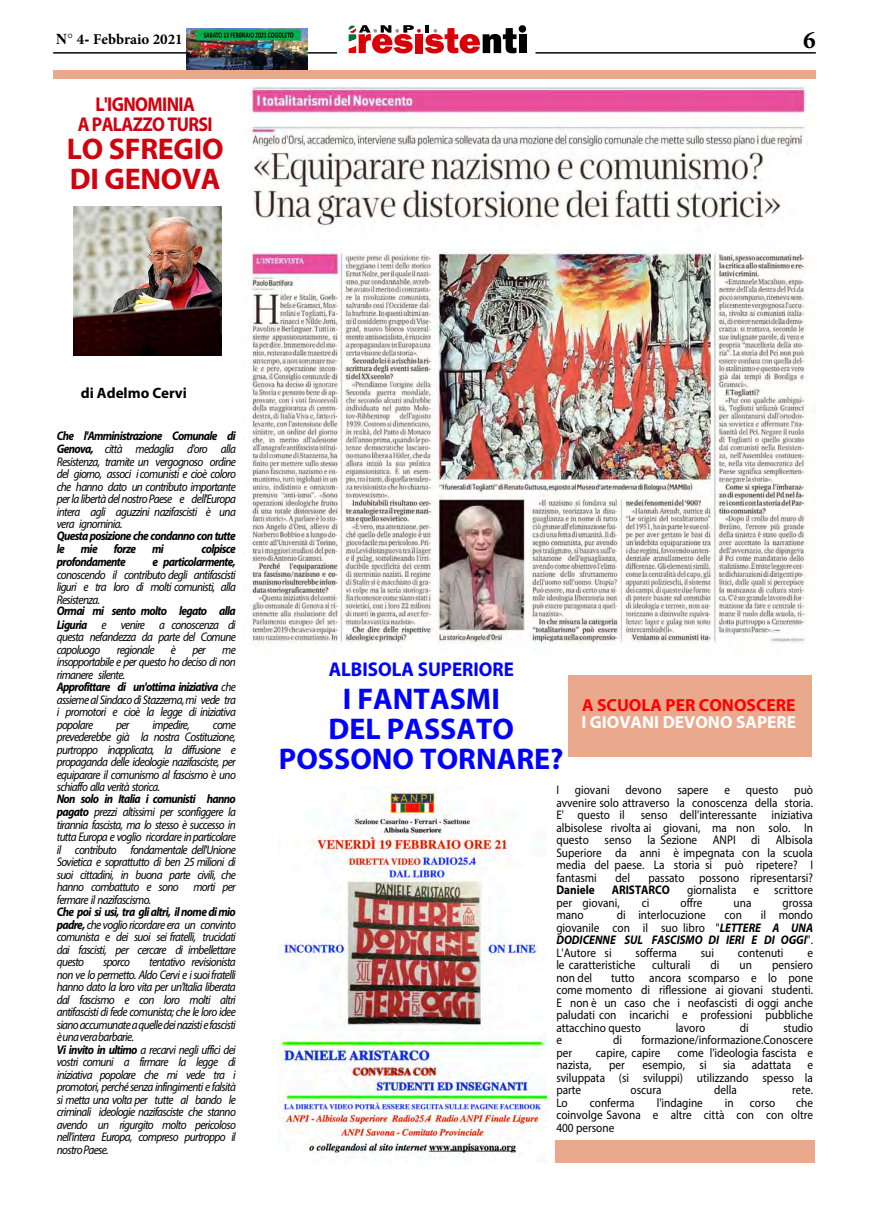
<style>
.page{position:relative;width:869px;height:1223px;background:#fff}
.page>*{position:absolute;margin:0;border:0;box-sizing:border-box;transform-origin:0 0}
.t1{font:700 30px/30px "Myriad Pro";color:#00f;text-align:center}
.t2{font:700 30px/30px "Myriad Pro";letter-spacing:-.01em;color:#d1010e}
.t3{font:700 25px "Minion Pro";color:#000}
.t4{font:700 20px/20px "Myriad Pro";letter-spacing:-.035em;color:#d1010e;text-align:center;scale:.9 1}
.t5{font:700 20px "Myriad Pro";color:#00f;scale:.95 1}
.t6{font:700 17.5px "Myriad Pro";color:#fff}
.t7{font:700 17.5px "Myriad Pro";color:#f00}
.t8{font:700 15px "Minion Pro";color:#000}
.t9{font:700 15px "Myriad Pro";color:#000}
.t10{font:italic 12.5px/12.5px "Myriad Pro";letter-spacing:-.055em;color:#000;text-align:justify;scale:.9 1}
.t11{font:12.5px/12.5px "Myriad Pro";color:#000;text-align:justify;scale:.9 1}
.t12{font:italic 700 12.5px/12.5px "Myriad Pro";letter-spacing:-.055em;color:#000;text-align:justify;scale:.9 1}
.t13{font:700 12.5px "Myriad Pro";color:#000;scale:.9 1}
.s1{font-family:"Times LT Std"}
.s2{font-weight:700}
.s3{font-weight:400;font-style:normal}
</style>
<div class="page">
<div style="left:568px;top:675px;width:243px;height:82px;background:#eaa88d"></div>
<img style="left:250px;top:86px;width:558px;height:559px">
<div style="left:554px;top:1139px;width:260px;height:23px;background:#eaa88d"></div>
<hr style="left:53px;top:53px;width:284px;height:1px;background:#000">
<hr style="left:535px;top:53px;width:280px;height:1px;background:#000">
<div style="left:53px;top:71px;width:762px;height:8px;background:#eaa88d"></div>
<div style="left:518px;top:34px;width:8px;height:19px;background:#000"></div>
<svg style="left:348px;top:25px;width:169px;height:29px"></svg>
<div style="left:518px;top:25px;width:8px;height:8px;background:#000;border-radius:50%"></div>
<img style="left:278px;top:786px;width:268px;height:374px">
<img style="left:186px;top:28px;width:121px;height:41px">
<img style="left:73px;top:207px;width:149px;height:148px">
<p class="t8" style="left:56px;top:28px;width:128px"><span class="s1">N°</span> 4<span class="s1">-</span> Febbraio 2021</p>
<h2 class="t3" style="left:802px;top:23px;width:14px">6</h2>
<h3 class="t4" style="left:78px;top:93px;width:151px">L'IGNOMINIA<br>A PALAZZO TURSI</h3>
<h1 class="t2" style="left:67px;top:133px;width:158px">LO SFREGIO<br>DI GENOVA</h1>
<p class="t9" style="left:81px;top:383px;width:108px">di Adelmo Cervi</p>
<p class="t10" style="left:57px;top:430px;width:200px"><span class="s2">Che l'Amministrazione Comunale di Genova,</span> città medaglia d'oro alla Resistenza, tramite un vergognoso ordine del giorno, associ i comunisti e cioè coloro che hanno dato un contributo importante per la libertà del nostro Paese e dell'Europa intera agli aguzzini nazifascisti è una vera ignominia.</p>
<p class="t12" style="left:57px;top:529px;width:200px">Questa posizione che condanno con tutte le</p>
<p class="t12" style="left:81px;top:542px;width:20px">mie</p>
<p class="t12" style="left:114px;top:542px;width:26px">forze</p>
<p class="t12" style="left:152px;top:542px;width:15px">mi</p>
<p class="t12" style="left:201px;top:542px;width:40px">colpisce</p>
<p class="t12" style="left:57px;top:555px;width:78px">profondamente</p>
<p class="t12" style="left:152px;top:555px;width:94px">e particolarmente,</p>
<p class="t10" style="left:57px;top:568px;width:200px">conoscendo il contributo degli antifascisti liguri e tra loro di molti comunisti, alla Resistenza.</p>
<p class="t10" style="left:57px;top:605px;width:200px"><span class="s2">Ormai mi sento molto legato alla Liguria</span> e venire a conoscenza di questa nefandezza da parte del Comune capoluogo</p>
<p class="t10" style="left:117px;top:643px;width:43px">regionale</p>
<p class="t10" style="left:171px;top:643px;width:7px">è</p>
<p class="t10" style="left:192px;top:643px;width:16px">per</p>
<p class="t10" style="left:57px;top:643px;width:200px;text-align:left;text-indent:165px">me insopportabile e per questo ho deciso di non rimanere silente.<br><span class="s2">Approfittare di un'ottima iniziativa</span> che assieme al Sindaco di Stazzema, mi vede tra i promotori e cioè la legge di iniziativa popolare</p>
<p class="t10" style="left:116px;top:718px;width:16px">per</p>
<p class="t10" style="left:152px;top:718px;width:43px">impedire,</p>
<p class="t10" style="left:57px;top:718px;width:200px;text-indent:156px">come prevederebbe già la nostra Costituzione, purtroppo inapplicata, la diffusione e propaganda delle ideologie nazifasciste, per equiparare il comunismo al fascismo è uno schiaffo alla verità storica.</p>
<p class="t10" style="left:57px;top:792px;width:200px"><span class="s2">Non solo in Italia i comunisti hanno pagato</span> prezzi altissimi per sconfiggere la tirannia fascista, ma lo stesso è successo in tutta Europa e voglio ricordare in particolare il contributo fondamentale dell'Unione Sovietica e soprattutto di ben 25 milioni di suoi cittadini, in buona parte civili, che hanno combattuto e sono morti per fermare il nazifascismo.</p>
<p class="t10" style="left:57px;top:905px;width:200px"><span class="s2">Che poi si usi, tra gli altri, il nome di mio padre,</span> che voglio ricordare era un convinto comunista e dei suoi sei fratelli, trucidati dai fascisti, per cercare di imbellettare questo</p>
<p class="t10" style="left:57px;top:955px;width:200px;text-align:left;text-indent:92px">tentativo revisionista non ve lo permetto. Aldo Cervi e i suoi fratelli hanno dato la loro vita per un'Italia liberata dal fascismo e con loro molti altri antifascisti di fede comunista; che le loro idee sianoaccumunateaquelledeinazistiefascisti èunaverabarbarie.<br><span class="s2">Vi invito in ultimo</span> a recarvi negli uffici dei vostri comuni a firmare la legge di iniziativa popolare che mi vede tra i promotori, perché senza infingimenti e falsità si metta una volta per tutte al bando le criminali ideologie nazifasciste che stanno avendo un rigurgito molto pericoloso nell'intera Europa, compreso purtroppo il nostroPaese.</p>
<p class="t10" style="left:103px;top:955px;width:32px">sporco</p>
<h3 class="t5" style="left:328px;top:656px;width:196px">ALBISOLA SUPERIORE</h3>
<h1 class="t1" style="left:279px;top:682px;width:286px">I FANTASMI<br>DEL PASSATO<br>POSSONO TORNARE?</h1>
<h3 class="t7" style="left:582px;top:694px;width:215px">A SCUOLA PER CONOSCERE</h3>
<h3 class="t6" style="left:581px;top:710px;width:216px">I GIOVANI DEVONO SAPERE</h3>
<p class="t11" style="left:556px;top:783px;width:4px">I</p>
<p class="t11" style="left:574px;top:783px;width:40px">giovani</p>
<p class="t11" style="left:625px;top:783px;width:41px">devono</p>
<p class="t11" style="left:677px;top:783px;width:36px">sapere</p>
<p class="t11" style="left:724px;top:783px;width:8px">e</p>
<p class="t11" style="left:745px;top:783px;width:38px">questo</p>
<p class="t11" style="left:556px;top:783px;width:286px;text-indent:238px">può avvenire solo attraverso la conoscenza della storia.<br>E' questo il</p>
<p class="t11" style="left:556px;top:808px;width:286px;text-indent:84px">senso dell'interessante iniziativa albisolese rivolta ai giovani, ma non solo. In questo</p>
<p class="t11" style="left:556px;top:833px;width:286px;text-indent:91px">la Sezione ANPI di Albisola Superiore da anni è impegnata con la scuola media del paese. La storia si può ripetere? I fantasmi</p>
<p class="t11" style="left:604px;top:833px;width:31px">senso</p>
<p class="t11" style="left:615px;top:871px;width:18px">del</p>
<p class="t11" style="left:648px;top:871px;width:184px">passato possono ripresentarsi?</p>
<p class="t13" style="left:556px;top:881px;width:44px">Daniele</p>
<p class="t13" style="left:611px;top:881px;width:66px">ARISTARCO</p>
<p class="t11" style="left:686px;top:883px;width:56px">giornalista</p>
<p class="t11" style="left:753px;top:883px;width:68px">e scrittore</p>
<p class="t11" style="left:556px;top:896px;width:72px">per giovani,</p>
<p class="t11" style="left:641px;top:896px;width:10px">ci</p>
<p class="t11" style="left:680px;top:896px;width:26px">offre</p>
<p class="t11" style="left:733px;top:896px;width:21px">una</p>
<p class="t11" style="left:782px;top:896px;width:35px">grossa</p>
<p class="t11" style="left:556px;top:908px;width:32px">mano</p>
<p class="t11" style="left:616px;top:908px;width:100px">di interlocuzione</p>
<p class="t11" style="left:724px;top:908px;width:21px">con</p>
<p class="t12" style="left:556px;top:908px;width:286px;text-indent:204px"><span class="s3">il mondo giovanile con il suo libro "</span>LETTERE A UNA DODICENNE SUL FASCISMO DI IERI E DI OGGI<span class="s3">".<br>L'Autore si</span></p>
<p class="t11" style="left:635px;top:945px;width:47px">sofferma</p>
<p class="t11" style="left:700px;top:945px;width:16px">sui</p>
<p class="t11" style="left:737px;top:945px;width:52px">contenuti</p>
<p class="t11" style="left:807px;top:945px;width:8px">e</p>
<p class="t11" style="left:556px;top:958px;width:89px">le caratteristiche</p>
<p class="t11" style="left:652px;top:958px;width:44px">culturali</p>
<p class="t11" style="left:710px;top:958px;width:11px">di</p>
<p class="t11" style="left:739px;top:958px;width:15px">un</p>
<p class="t11" style="left:771px;top:958px;width:47px">pensiero</p>
<p class="t11" style="left:556px;top:970px;width:41px">non del</p>
<p class="t11" style="left:556px;top:970px;width:286px;text-indent:55px">tutto ancora scomparso e lo pone come momento di riflessione ai giovani studenti.<br>E non è un caso che i neofascisti di oggi anche paludati con incarichi e professioni pubbliche attacchino questo</p>
<p class="t11" style="left:675px;top:1020px;width:34px">lavoro</p>
<p class="t11" style="left:739px;top:1020px;width:11px">di</p>
<p class="t11" style="left:783px;top:1020px;width:34px">studio</p>
<p class="t11" style="left:556px;top:1033px;width:8px">e</p>
<p class="t11" style="left:613px;top:1033px;width:11px">di</p>
<p class="t11" style="left:641px;top:1033px;width:192px">formazione/informazione.Conoscere</p>
<p class="t11" style="left:556px;top:1045px;width:19px">per</p>
<p class="t11" style="left:595px;top:1045px;width:73px">capire, capire</p>
<p class="t11" style="left:677px;top:1045px;width:152px">come l'ideologia fascista e</p>
<p class="t11" style="left:556px;top:1058px;width:40px">nazista,</p>
<p class="t11" style="left:608px;top:1058px;width:19px">per</p>
<p class="t11" style="left:642px;top:1058px;width:73px">esempio, si</p>
<p class="t11" style="left:722px;top:1058px;width:15px">sia</p>
<p class="t11" style="left:751px;top:1058px;width:45px">adattata</p>
<p class="t11" style="left:556px;top:1058px;width:286px;text-indent:251px">e sviluppata (si sviluppi) utilizzando spesso la parte</p>
<p class="t11" style="left:630px;top:1083px;width:36px">oscura</p>
<p class="t11" style="left:713px;top:1083px;width:27px">della</p>
<p class="t11" style="left:791px;top:1083px;width:25px">rete.</p>
<p class="t11" style="left:556px;top:1095px;width:14px">Lo</p>
<p class="t11" style="left:589px;top:1095px;width:51px">conferma</p>
<p class="t11" style="left:656px;top:1095px;width:53px">l'indagine</p>
<p class="t11" style="left:724px;top:1095px;width:11px">in</p>
<p class="t11" style="left:749px;top:1095px;width:30px">corso</p>
<p class="t11" style="left:556px;top:1095px;width:286px;text-indent:240px">che coinvolge Savona e altre città con con oltre 400 persone</p>
</div>
